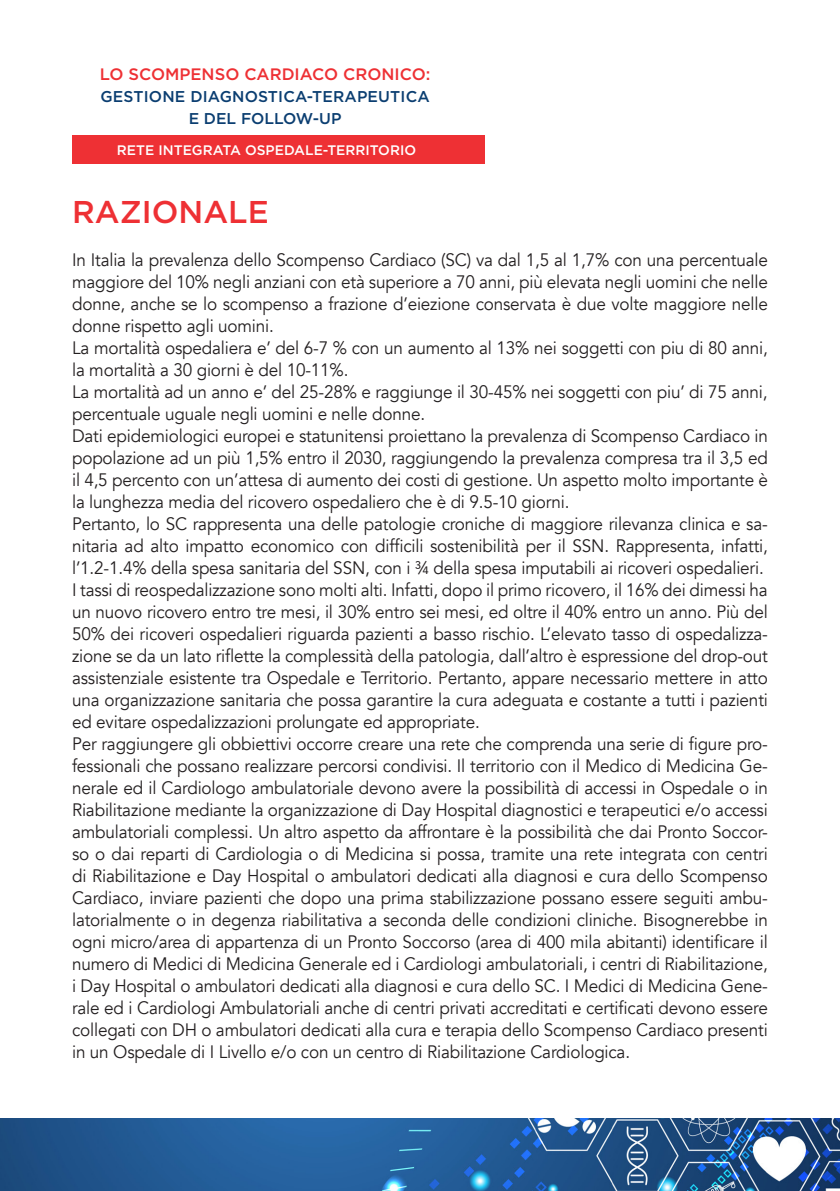
<style>
.page{position:relative;width:840px;height:1191px;background:#fff}
.page>*{position:absolute;margin:0;border:0;box-sizing:border-box;transform-origin:0 0}
.t1{font:500 31.4px "Gotham";color:#ee3034}
.t2{font:18px/22px "Avenir";letter-spacing:-.01em;color:#231f20;text-align:justify;scale:.95 1}
.t3{font:500 16.6px "Gotham";color:#ee3034}
.t4{font:500 15.6px/22.2px "Gotham";letter-spacing:.01em;color:#0b3e71;text-align:center}
.t5{font:500 13.8px "Gotham";color:#fff}
</style>
<div class="page">
<img style="left:0;top:1119px;width:839px;height:72px">
<div style="left:72px;top:135px;width:412px;height:29px;background:#ee3034"></div>
<p class="t3" style="left:100px;top:63px;width:332px">LO SCOMPENSO CARDIACO CRONICO:</p>
<p class="t4" style="left:100px;top:85px;width:330px">GESTIONE DIAGNOSTICA-TERAPEUTICA<br>E DEL FOLLOW-UP</p>
<p class="t5" style="left:117px;top:141px;width:300px">RETE INTEGRATA OSPEDALE-TERRITORIO</p>
<p class="t1" style="left:72px;top:191px;width:198px">RAZIONALE</p>
<p class="t2" style="left:72px;top:249px;width:733px">In Italia la prevalenza dello Scompenso Cardiaco (SC) va dal 1,5 al 1,7% con una percentuale maggiore del 10% negli anziani con età superiore a 70 anni, più elevata negli uomini che nelle donne, anche se lo scompenso a frazione d’eiezione conservata è due volte maggiore nelle donne rispetto agli uomini.</p>
<p class="t2" style="left:72px;top:337px;width:733px">La mortalità ospedaliera e’ del 6-7 % con un aumento al 13% nei soggetti con piu di 80 anni, la mortalità a 30 giorni è del 10-11%.</p>
<p class="t2" style="left:72px;top:381px;width:733px">La mortalità ad un anno e’ del 25-28% e raggiunge il 30-45% nei soggetti con piu’ di 75 anni, percentuale uguale negli uomini e nelle donne.</p>
<p class="t2" style="left:72px;top:425px;width:733px">Dati epidemiologici europei e statunitensi proiettano la prevalenza di Scompenso Cardiaco in popolazione ad un più 1,5% entro il 2030, raggiungendo la prevalenza compresa tra il 3,5 ed il 4,5 percento con un’attesa di aumento dei costi di gestione. Un aspetto molto importante è la lunghezza media del ricovero ospedaliero che è di 9.5-10 giorni.</p>
<p class="t2" style="left:72px;top:513px;width:733px">Pertanto, lo SC rappresenta una delle patologie croniche di maggiore rilevanza clinica e sa&shy;nitaria ad alto impatto economico con difficili sostenibilità per il SSN. Rappresenta, infatti, l’1.2-1.4% della spesa sanitaria del SSN, con i ¾ della spesa imputabili ai ricoveri ospedalieri.</p>
<p class="t2" style="left:72px;top:579px;width:733px">I tassi di reospedalizzazione sono molti alti. Infatti, dopo il primo ricovero, il 16% dei dimessi ha un nuovo ricovero entro tre mesi, il 30% entro sei mesi, ed oltre il 40% entro un anno. Più del 50% dei ricoveri ospedalieri riguarda pazienti a basso rischio. L’elevato tasso di ospedalizza&shy;zione se da un lato riflette la complessità della patologia, dall’altro è espressione del drop-out assistenziale esistente tra Ospedale e Territorio. Pertanto, appare necessario mettere in atto una organizzazione sanitaria che possa garantire la cura adeguata e costante a tutti i pazienti ed evitare ospedalizzazioni prolungate ed appropriate.</p>
<p class="t2" style="left:72px;top:733px;width:733px">Per raggiungere gli obbiettivi occorre creare una rete che comprenda una serie di figure pro&shy;fessionali che possano realizzare percorsi condivisi. Il territorio con il Medico di Medicina Ge&shy;nerale ed il Cardiologo ambulatoriale devono avere la possibilità di accessi in Ospedale o in Riabilitazione mediante la organizzazione di Day Hospital diagnostici e terapeutici e/o accessi ambulatoriali complessi. Un altro aspetto da affrontare è la possibilità che dai Pronto Soccor&shy;so o dai reparti di Cardiologia o di Medicina si possa, tramite una rete integrata con centri di Riabilitazione e Day Hospital o ambulatori dedicati alla diagnosi e cura dello Scompenso Cardiaco, inviare pazienti che dopo una prima stabilizzazione possano essere seguiti ambu&shy;latorialmente o in degenza riabilitativa a seconda delle condizioni cliniche. Bisognerebbe in ogni micro/area di appartenza di un Pronto Soccorso (area di 400 mila abitanti) identificare il numero di Medici di Medicina Generale ed i Cardiologi ambulatoriali, i centri di Riabilitazione, i Day Hospital o ambulatori dedicati alla diagnosi e cura dello SC. I Medici di Medicina Gene&shy;rale ed i Cardiologi Ambulatoriali anche di centri privati accreditati e certificati devono essere collegati con DH o ambulatori dedicati alla cura e terapia dello Scompenso Cardiaco presenti in un Ospedale di I Livello e/o con un centro di Riabilitazione Cardiologica.</p>
</div>
